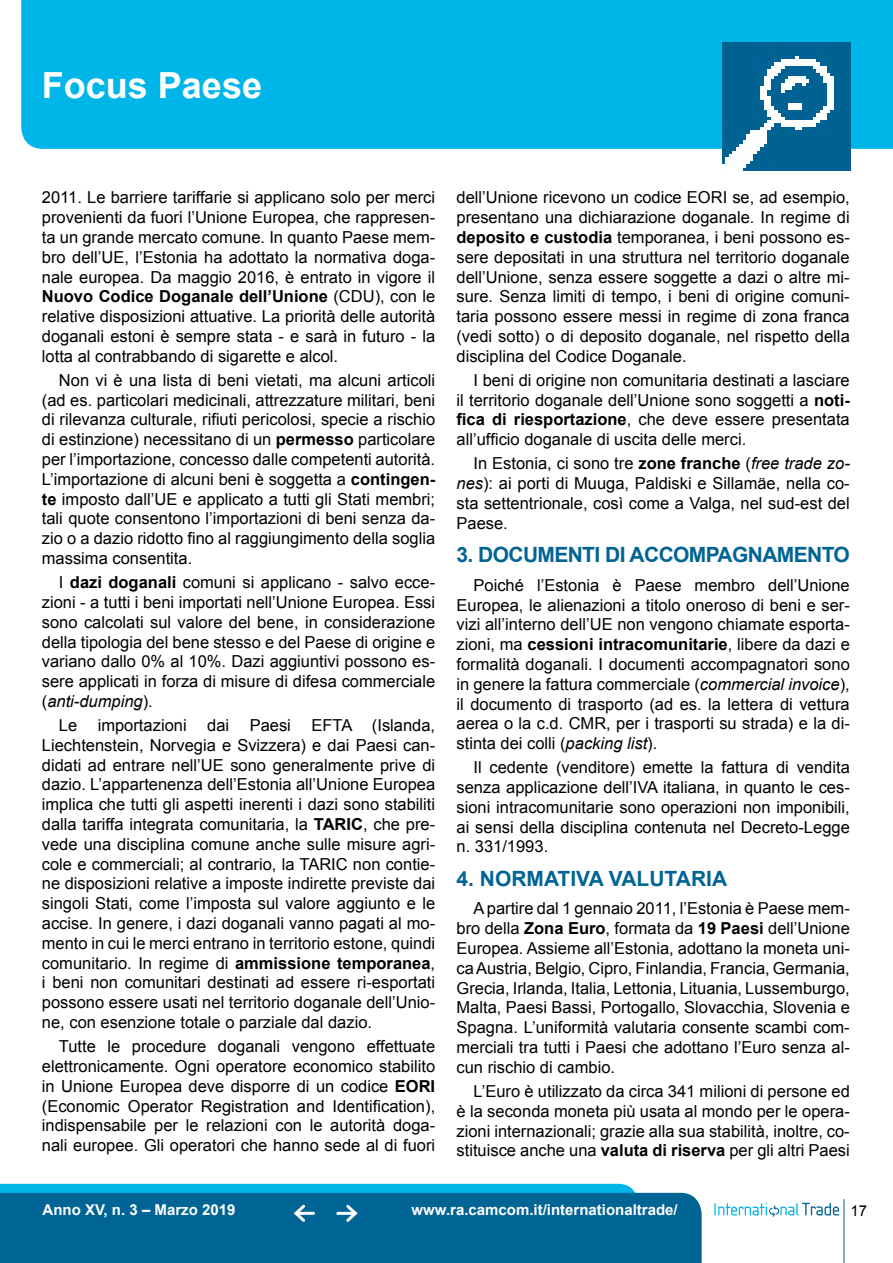
<style>
.page{position:relative;width:893px;height:1263px;background:#fff}
.page>*{position:absolute;margin:0;border:0;box-sizing:border-box;transform-origin:0 0}
.t1{font:700 36px "Arial";color:#fff}
.t2{font:700 21px "Arial";letter-spacing:-.03em;color:#006494}
.t3{font:700 21px "Arial";color:#006494}
.t4{font:16.5px/19.8px "Arial";color:#000;text-align:justify}
.t5{font:700 15px "Arial";color:#fff}
.t6{font:15px "Arial";color:#000}
.s1{font-weight:700}
.s2{font-style:italic}
</style>
<div class="page">
<hr style="left:844px;top:1199px;width:1px;height:64px;background:#006494">
<svg style="left:714px;top:1203px;width:125px;height:14px"></svg>
<svg style="left:0;top:1184px;width:639px;height:9px;background:#03b5e7"></svg>
<div style="left:0;top:1193px;width:702px;height:70px;background:#006494"></div>
<div style="left:21px;top:0;width:872px;height:149px;background:#00b6e9"></div>
<img style="left:723px;top:43px;width:127px;height:127px">
<hr style="left:338px;top:1212px;width:17px;height:3px;background:#fff">
<svg style="left:343px;top:1202px;width:17px;height:23px"></svg>
<hr style="left:296px;top:1212px;width:18px;height:3px;background:#fff">
<svg style="left:292px;top:1202px;width:16px;height:23px"></svg>
<h1 class="t1" style="left:42px;top:61px;width:222px">Focus Paese</h1>
<p class="t4" style="left:42px;top:188px;width:395px">2011. Le barriere tariffarie si applicano solo per merci provenienti da fuori l’Unione Europea, che rappresen&shy;ta un grande mercato comune. In quanto Paese mem&shy;bro dell’UE, l’Estonia ha adottato la normativa doga&shy;nale europea. Da maggio 2016, è entrato in vigore il <span class="s1">Nuovo Codice Doganale dell’Unione</span> (CDU), con le relative disposizioni attuative. La priorità delle autorità doganali estoni è sempre stata - e sarà in futuro - la lotta al contrabbando di sigarette e alcol.</p>
<p class="t4" style="left:42px;top:370px;width:395px;text-indent:17px">Non vi è una lista di beni vietati, ma alcuni articoli (ad es. particolari medicinali, attrezzature militari, beni di rilevanza culturale, rifiuti pericolosi, specie a rischio di estinzione) necessitano di un <span class="s1">permesso</span> particolare per l’importazione, concesso dalle competenti autorità.<br>L’importazione di alcuni beni è soggetta a <span class="s1">contingen&shy;te</span> imposto dall’UE e applicato a tutti gli Stati membri; tali quote consentono l’importazioni di beni senza da&shy;zio o a dazio ridotto fino al raggiungimento della soglia massima consentita.</p>
<p class="t4" style="left:42px;top:573px;width:395px;text-indent:17px">I <span class="s1">dazi doganali</span> comuni si applicano - salvo ecce&shy;zioni - a tutti i beni importati nell’Unione Europea. Essi sono calcolati sul valore del bene, in considerazione della tipologia del bene stesso e del Paese di origine e variano dallo 0% al 10%. Dazi aggiuntivi possono es&shy;sere applicati in forza di misure di difesa commerciale (<span class="s2">anti-dumping</span>).</p>
<p class="t4" style="left:42px;top:715px;width:395px;text-indent:17px">Le importazioni dai Paesi EFTA (Islanda, Liechtenstein, Norvegia e Svizzera) e dai Paesi can&shy;didati ad entrare nell’UE sono generalmente prive di dazio. L’appartenenza dell’Estonia all’Unione Europea implica che tutti gli aspetti inerenti i dazi sono stabiliti dalla tariffa integrata comunitaria, la <span class="s1">TARIC</span>, che pre&shy;vede una disciplina comune anche sulle misure agri&shy;cole e commerciali; al contrario, la TARIC non contie&shy;ne disposizioni relative a imposte indirette previste dai singoli Stati, come l’imposta sul valore aggiunto e le accise. In genere, i dazi doganali vanno pagati al mo&shy;mento in cui le merci entrano in territorio estone, quindi comunitario. In regime di <span class="s1">ammissione temporanea</span>, i beni non comunitari destinati ad essere ri-esportati possono essere usati nel territorio doganale dell’Unio&shy;ne, con esenzione totale o parziale dal dazio.</p>
<p class="t4" style="left:42px;top:1036px;width:395px;text-indent:17px">Tutte le procedure doganali vengono effettuate elettronicamente. Ogni operatore economico stabilito in Unione Europea deve disporre di un codice <span class="s1">EORI </span>(Economic Operator Registration and Identification), indispensabile per le relazioni con le autorità doga&shy;nali europee. Gli operatori che hanno sede al di fuori</p>
<p class="t4" style="left:456px;top:188px;width:395px">dell’Unione ricevono un codice EORI se, ad esempio, presentano una dichiarazione doganale. In regime di <span class="s1">deposito e custodia</span> temporanea, i beni possono es&shy;sere depositati in una struttura nel territorio doganale dell’Unione, senza essere soggette a dazi o altre mi&shy;sure. Senza limiti di tempo, i beni di origine comuni&shy;taria possono essere messi in regime di zona franca (vedi sotto) o di deposito doganale, nel rispetto della disciplina del Codice Doganale.</p>
<p class="t4" style="left:456px;top:370px;width:395px;text-indent:17px">I beni di origine non comunitaria destinati a lasciare il territorio doganale dell’Unione sono soggetti a <span class="s1">noti&shy;fica di riesportazione</span>, che deve essere presentata all’ufficio doganale di uscita delle merci.</p>
<p class="t4" style="left:456px;top:454px;width:395px;text-indent:17px">In Estonia, ci sono tre <span class="s1">zone franche</span> (<span class="s2">free trade zo&shy;nes</span>): ai porti di Muuga, Paldiski e Sillamäe, nella co&shy;sta settentrionale, così come a Valga, nel sud-est del Paese.</p>
<p class="t2" style="left:456px;top:541px;width:395px">3. DOCUMENTI DI ACCOMPAGNAMENTO</p>
<p class="t4" style="left:456px;top:575px;width:395px;text-indent:17px">Poiché l’Estonia è Paese membro dell’Unione Europea, le alienazioni a titolo oneroso di beni e ser&shy;vizi all’interno dell’UE non vengono chiamate esporta&shy;zioni, ma <span class="s1">cessioni intracomunitarie</span>, libere da dazi e formalità doganali. I documenti accompagnatori sono in genere la fattura commerciale (<span class="s2">commercial invoice</span>), il documento di trasporto (ad es. la lettera di vettura aerea o la c.d. CMR, per i trasporti su strada) e la di&shy;stinta dei colli (<span class="s2">packing list</span>).</p>
<p class="t4" style="left:456px;top:758px;width:395px;text-indent:17px">Il cedente (venditore) emette la fattura di vendita senza applicazione dell’IVA italiana, in quanto le ces&shy;sioni intracomunitarie sono operazioni non imponibili, ai sensi della disciplina contenuta nel Decreto-Legge n. 331/1993.</p>
<p class="t3" style="left:456px;top:865px;width:272px">4. NORMATIVA VALUTARIA</p>
<p class="t4" style="left:456px;top:899px;width:395px;text-indent:17px">A partire dal 1 gennaio 2011, l’Estonia è Paese mem&shy;bro della <span class="s1">Zona Euro</span>, formata da <span class="s1">19 Paesi</span> dell’Unione Europea. Assieme all’Estonia, adottano la moneta uni&shy;ca Austria, Belgio, Cipro, Finlandia, Francia, Germania, Grecia, Irlanda, Italia, Lettonia, Lituania, Lussemburgo, Malta, Paesi Bassi, Portogallo, Slovacchia, Slovenia e Spagna. L’uniformità valutaria consente scambi com&shy;merciali tra tutti i Paesi che adottano l’Euro senza al&shy;cun rischio di cambio.</p>
<p class="t4" style="left:456px;top:1081px;width:395px;text-indent:17px">L’Euro è utilizzato da circa 341 milioni di persone ed è la seconda moneta più usata al mondo per le opera&shy;zioni internazionali; grazie alla sua stabilità, inoltre, co&shy;stituisce anche una <span class="s1">valuta di riserva</span> per gli altri Paesi</p>
<p class="t5" style="left:43px;top:1200px;width:194px">Anno XV, n. 3 – Marzo 2019</p>
<p class="t5" style="left:412px;top:1200px;width:268px">www.ra.camcom.it/internationaltrade/</p>
<p class="t6" style="left:850px;top:1200px;width:18px">17</p>
</div>
